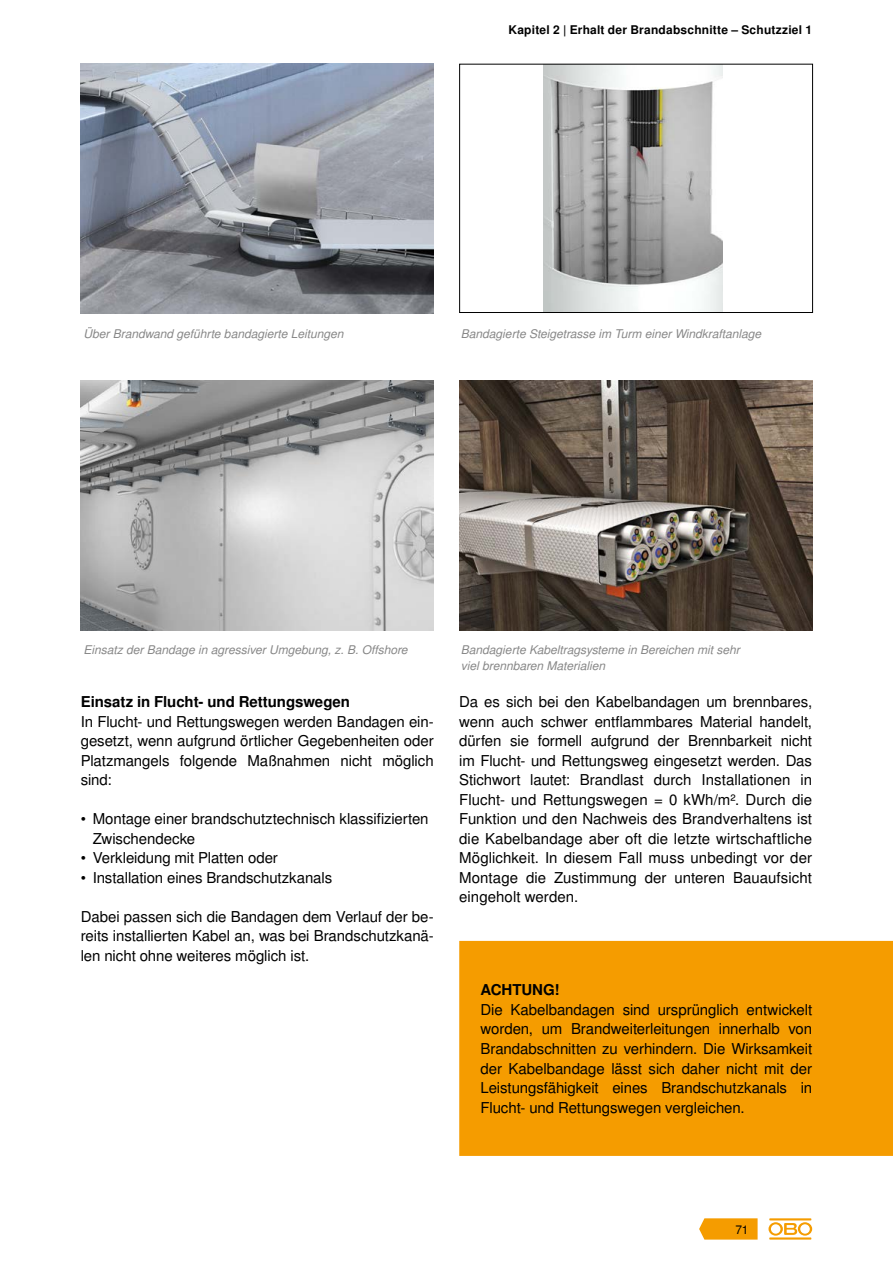
<style>
.page{position:relative;width:893px;height:1263px;background:#fff}
.page>*{position:absolute;margin:0;border:0;box-sizing:border-box;transform-origin:0 0}
.t1{font:15px/19.5px "Nimbus San LOT";letter-spacing:-.005em;color:#000;text-align:justify}
.t2{font:700 15px "Nimbus San LOT";letter-spacing:-.005em;color:#000}
.t3{font:italic 12px/15.8px "Nimbus San LOT";color:#878787}
.t4{font:700 12px "Nimbus San LOT";letter-spacing:.015em;color:#000}
.t5{font:12px "Nimbus San LOT";color:#000}
</style>
<div class="page">
<svg style="left:699px;top:1218px;width:59px;height:21px"></svg>
<hr style="left:769px;top:1237px;width:42px;height:2px;background:#f59c00">
<svg style="left:768px;top:1222px;width:44px;height:13px"></svg>
<hr style="left:769px;top:1218px;width:42px;height:2px;background:#f59c00">
<img style="left:544px;top:66px;width:178px;height:245px">
<div style="left:459px;top:64px;width:354px;height:249px;border:1px solid #000"></div>
<div style="left:460px;top:942px;width:432px;height:213px;background:#f59c00"></div>
<div style="left:459px;top:941px;width:434px;height:215px;border:2px solid #f59c00"></div>
<img style="left:81px;top:64px;width:353px;height:250px">
<img style="left:81px;top:381px;width:353px;height:249px">
<img style="left:459px;top:381px;width:353px;height:249px">
<p class="t3" style="left:84px;top:326px;width:261px">Über Brandwand geführte bandagierte Leitungen</p>
<p class="t4" style="left:509px;top:23px;width:305px">Kapitel 2 | Erhalt der Brandabschnitte – Schutzziel 1</p>
<p class="t3" style="left:461px;top:326px;width:302px">Bandagierte Steigetrasse im Turm einer Windkraftanlage</p>
<p class="t3" style="left:84px;top:642px;width:326px">Einsatz der Bandage in agressiver Umgebung, z. B. Offshore</p>
<p class="t2" style="left:81px;top:693px;width:271px">Einsatz in Flucht- und Rettungswegen</p>
<p class="t1" style="left:81px;top:712px;width:354px">In Flucht- und Rettungswegen werden Bandagen ein&shy;gesetzt, wenn aufgrund örtlicher Gegebenheiten oder Platzmangels folgende Maßnahmen nicht möglich sind:</p>
<p class="t1" style="left:93px;top:810px;width:337px;text-indent:-12px">• Montage einer brandschutztechnisch klassifizierten<br>Zwischendecke</p>
<p class="t1" style="left:81px;top:849px;width:199px">• Verkleidung mit Platten oder</p>
<p class="t1" style="left:81px;top:868px;width:253px">• Installation eines Brandschutzkanals</p>
<p class="t1" style="left:81px;top:907px;width:354px">Dabei passen sich die Bandagen dem Verlauf der be&shy;reits installierten Kabel an, was bei Brandschutzkanä&shy;len nicht ohne weiteres möglich ist.</p>
<p class="t3" style="left:461px;top:642px;width:280px">Bandagierte Kabeltragsysteme in Bereichen mit sehr viel brennbaren Materialien</p>
<p class="t1" style="left:459px;top:693px;width:354px">Da es sich bei den Kabelbandagen um brennbares, wenn auch schwer entflammbares Material handelt, dürfen sie formell aufgrund der Brennbarkeit nicht im Flucht- und Rettungsweg eingesetzt werden. Das Stichwort lautet: Brandlast durch Installationen in Flucht- und Rettungswegen = 0 kWh/m². Durch die Funktion und den Nachweis des Brandverhaltens ist die Kabelbandage aber oft die letzte wirtschaftliche Möglichkeit. In diesem Fall muss unbedingt vor der Montage die Zustimmung der unteren Bauaufsicht eingeholt werden.</p>
<p class="t2" style="left:480px;top:981px;width:80px">ACHTUNG!</p>
<p class="t1" style="left:480px;top:1000px;width:333px">Die Kabelbandagen sind ursprünglich entwickelt worden, um Brandweiterleitungen innerhalb von Brandabschnitten zu verhindern. Die Wirksamkeit der Kabelbandage lässt sich daher nicht mit der Leistungsfähigkeit eines Brandschutzkanals in Flucht- und Rettungswegen vergleichen.</p>
<p class="t5" style="left:735px;top:1222px;width:14px">71</p>
</div>
